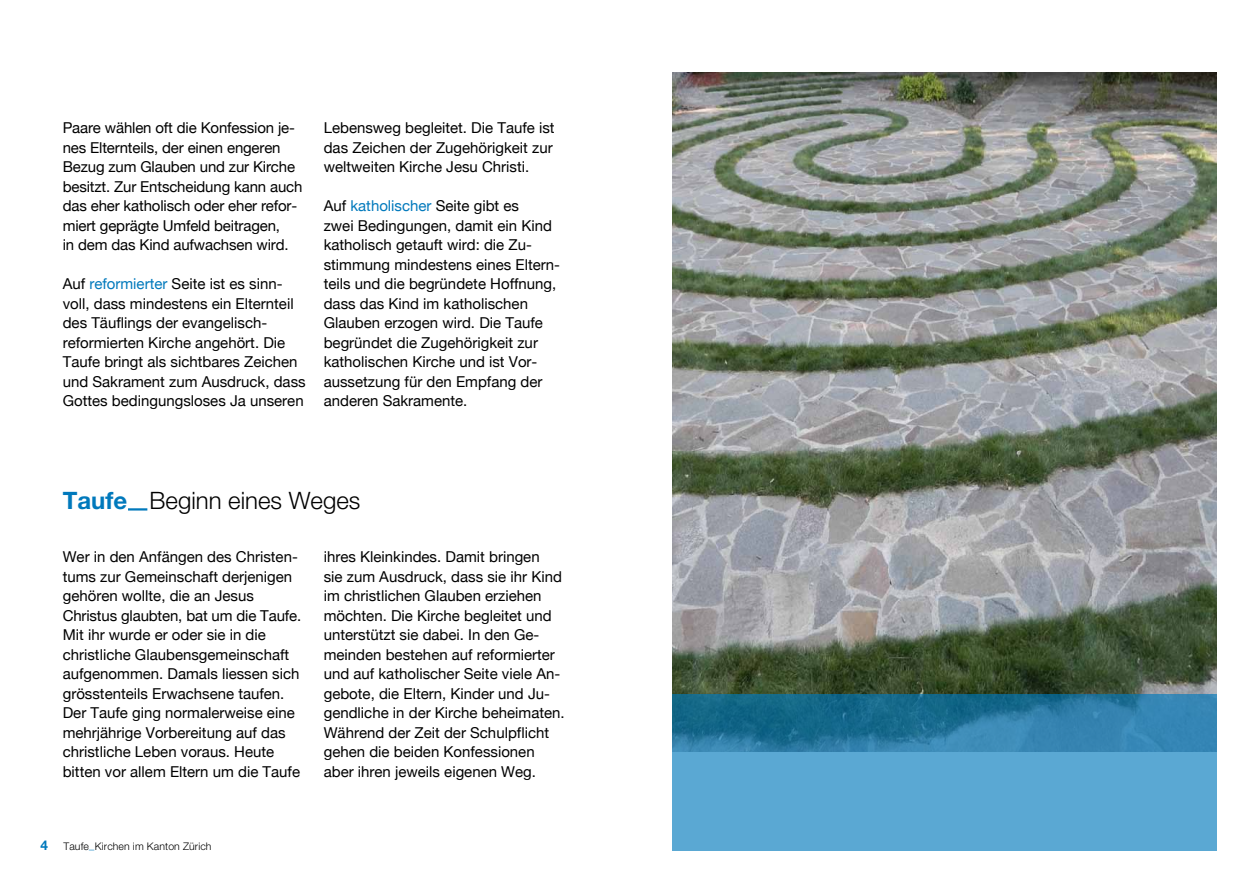
<style>
.page{position:relative;width:1259px;height:893px;background:#fff}
.page>*{position:absolute;margin:0;border:0;box-sizing:border-box;transform-origin:0 0}
.t1{font:300 24px "Helvetica Neue";color:#000}
.t2{font:15px/19.5px "Helvetica Neue";color:#000}
.t3{font:300 10.5px "Helvetica Neue";letter-spacing:.01em;color:#000}
.s1{color:#0079bc}
.s2{font-weight:700;color:#0079bc}
.s3{font-weight:700;font-size:13.5px;color:#0079bc}
.s4{font-weight:900;color:#0079bc}
</style>
<div class="page">
<img style="left:672px;top:72px;width:544px;height:622px">
<svg style="left:672px;top:694px;width:544px;height:156px;background:#4695bf"></svg>
<hr style="left:128px;top:508px;width:19px;height:3px;background:#0079bc">
<p class="t2" style="left:63px;top:119px;width:241px">Paare wählen oft die Konfession je&shy;nes Elternteils, der einen engeren Bezug zum Glauben und zur Kirche besitzt. Zur Entscheidung kann auch das eher katholisch oder eher refor&shy;miert geprägte Umfeld beitragen,<br>in dem das Kind aufwachsen wird.</p>
<p class="t2" style="left:63px;top:275px;width:244px">Auf <span class="s1">reformierter</span> Seite ist es sinn&shy;voll, dass mindestens ein Elternteil des Täuflings der evangelisch&shy;reformierten Kirche angehört. Die Taufe bringt als sichtbares Zeichen und Sakrament zum Ausdruck, dass Gottes bedingungsloses Ja unseren</p>
<p class="t2" style="left:324px;top:119px;width:232px">Lebensweg begleitet. Die Taufe ist das Zeichen der Zugehörigkeit zur weltweiten Kirche Jesu Christi.</p>
<p class="t2" style="left:324px;top:197px;width:238px">Auf <span class="s1">katholischer</span> Seite gibt es<br>zwei Bedingungen, damit ein Kind katholisch getauft wird: die Zu&shy;stimmung mindestens eines Eltern&shy;teils und die begründete Hoffnung, dass das Kind im katholischen<br>Glauben erzogen wird. Die Taufe begründet die Zugehörigkeit zur katholischen Kirche und ist Vor&shy;aussetzung für den Empfang der anderen Sakramente.</p>
<h1 class="t1" style="left:63px;top:486px;width:299px"><span class="s2">Taufe</span> Beginn eines Weges</h1>
<p class="t2" style="left:63px;top:548px;width:240px">Wer in den Anfängen des Christen&shy;tums zur Gemeinschaft derjenigen gehören wollte, die an Jesus Christus glaubten, bat um die Taufe.<br>Mit ihr wurde er oder sie in die christliche Glaubensgemeinschaft aufgenommen. Damals liessen sich grösstenteils Erwachsene taufen.<br>Der Taufe ging normalerweise eine mehrjährige Vorbereitung auf das christliche Leben voraus. Heute bitten vor allem Eltern um die Taufe</p>
<p class="t2" style="left:324px;top:548px;width:242px">ihres Kleinkindes. Damit bringen<br>sie zum Ausdruck, dass sie ihr Kind im christlichen Glauben erziehen möchten. Die Kirche begleitet und unterstützt sie dabei. In den Ge&shy;meinden bestehen auf reformierter und auf katholischer Seite viele An&shy;gebote, die Eltern, Kinder und Ju&shy;gendliche in der Kirche beheimaten.<br>Während der Zeit der Schulpflicht gehen die beiden Konfessionen aber ihren jeweils eigenen Weg.</p>
<p class="t3" style="left:40px;top:840px;width:173px"><span class="s3">4</span> Taufe<span class="s4">_</span>Kirchen im Kanton Zürich</p>
</div>
